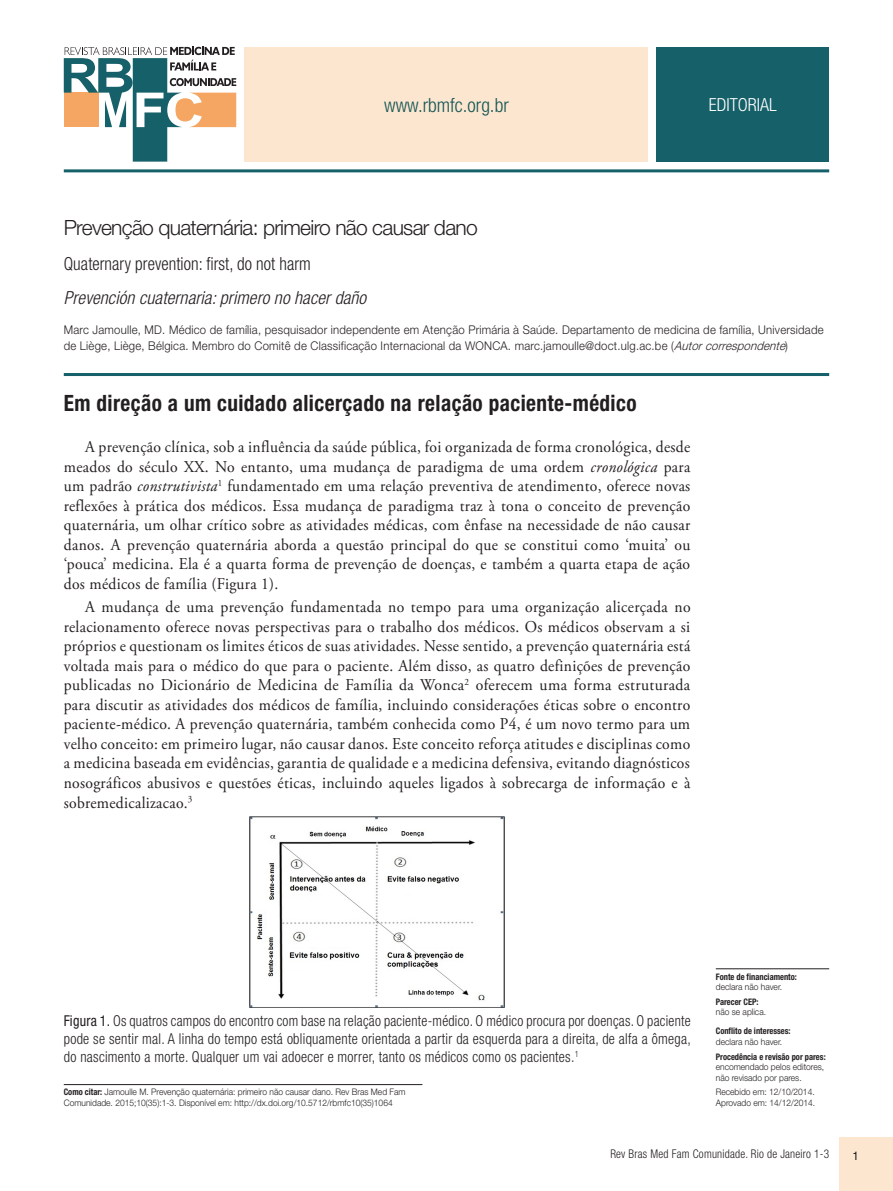
<style>
.page{position:relative;width:893px;height:1191px;background:#fff}
.page>*{position:absolute;margin:0;border:0;box-sizing:border-box;transform-origin:0 0}
.t1{font:700 condensed 22.5px "Helvetica Neue";letter-spacing:.02em;color:#231f20;scale:.94 1}
.t2{font:300 21px "Helvetica Neue";letter-spacing:-.035em;color:#231f20}
.t3{font:300 condensed 19.5px "Helvetica Neue";color:#156069}
.t4{font:italic 300 condensed 18px "Helvetica Neue";letter-spacing:.005em;color:#231f20}
.t5{font:300 condensed 18px "Helvetica Neue";letter-spacing:.005em;color:#231f20;scale:.94 1}
.t6{font:300 condensed 18px "Helvetica Neue";color:#fff}
.t7{font:16.5px/19.5px "Adobe Garamond Pro";letter-spacing:.02em;color:#231f20;text-align:justify;scale:.95 1}
.t8{font:16.5px/19.5px "Adobe Garamond Pro";letter-spacing:.02em;color:#231f20;text-align:justify;scale:.94 1}
.t9{font:300 condensed 15px/18px "Helvetica Neue";letter-spacing:.02em;color:#231f20;text-align:justify;scale:.93 1}
.t10{font:300 12px/16.5px "Helvetica Neue";letter-spacing:.02em;color:#231f20;scale:.94 1}
.t11{font:300 condensed 12px "Helvetica Neue";letter-spacing:.02em;color:#231f20;scale:.94 1}
.t12{font:12px "Helvetica";color:#231f20;scale:.94 1}
.t13{font:300 9px/10.5px "Helvetica Neue";color:#231f20;scale:.94 1}
.t14{font:700 condensed 9px "Helvetica Neue";color:#231f20;scale:.94 1}
.s1{font-style:italic}
.s2{font-weight:400}
.s3{font-weight:700;font-stretch:condensed}
</style>
<div class="page">
<svg style="left:64px;top:47px;width:172px;height:115px"></svg>
<div style="left:245px;top:47px;width:403px;height:115px;background:#fde6d0"></div>
<hr style="left:64px;top:169px;width:765px;height:3px;background:#156069">
<div style="left:840px;top:1137px;width:52px;height:54px;background:#fde6d0"></div>
<hr style="left:64px;top:1084px;width:358px;height:1px;background:#231f20">
<hr style="left:716px;top:968px;width:113px;height:1px;background:#231f20">
<div style="left:657px;top:47px;width:172px;height:115px;background:#156069"></div>
<hr style="left:64px;top:373px;width:765px;height:3px;background:#156069">
<img style="left:249px;top:816px;width:256px;height:192px">
<p class="t3" style="left:384px;top:94px;width:126px">www.rbmfc.org.br</p>
<p class="t6" style="left:709px;top:95px;width:69px">EDITORIAL</p>
<p class="t2" style="left:64px;top:215px;width:415px">Prevenção quaternária: primeiro não causar dano</p>
<p class="t5" style="left:64px;top:253px;width:264px">Quaternary prevention: first, do not harm</p>
<p class="t4" style="left:64px;top:287px;width:304px">Prevención cuaternaria: primero no hacer daño</p>
<p class="t10" style="left:64px;top:321px;width:810px">Marc Jamoulle, MD. Médico de família, pesquisador independente em Atenção Primária à Saúde. Departamento de medicina de família, Universidade de Liège, Liège, Bélgica. Membro do Comitê de Classificação Internacional da WONCA. marc.jamoulle@doct.ulg.ac.be (<span class="s1">Autorcorrespondente</span>)</p>
<h1 class="t1" style="left:64px;top:390px;width:611px">Em direção a um cuidado alicerçado na relação paciente-médico</h1>
<p class="t8" style="left:64px;top:438px;width:668px;text-indent:21px">A prevenção clínica, sob a influência da saúde pública, foi organizada de forma cronológica, desde meados do século XX. No entanto, uma mudança de paradigma de uma ordem <span class="s1">cronológica</span> para um padrão <span class="s1">construtivista</span><sup>1</sup> fundamentado em uma relação preventiva de atendimento, oferece novas reflexões à prática dos médicos. Essa mudança de paradigma traz à tona o conceito de prevenção quaternária, um olhar crítico sobre as atividades médicas, com ênfase na necessidade de não causar danos. A prevenção quaternária aborda a questão principal do que se constitui como ‘muita’ ou ‘pouca’ medicina. Ela é a quarta forma de prevenção de doenças, e também a quarta etapa de ação dos médicos de família (Figura 1).</p>
<p class="t7" style="left:64px;top:598px;width:661px;text-indent:21px">A mudança de uma prevenção fundamentada no tempo para uma organização alicerçada no relacionamento oferece novas perspectivas para o trabalho dos médicos. Os médicos observam a si próprios e questionam os limites éticos de suas atividades. Nesse sentido, a prevenção quaternária está voltada mais para o médico do que para o paciente. Além disso, as quatro definições de prevenção publicadas no Dicionário de Medicina de Família da Wonca<sup>2</sup> oferecem uma forma estruturada para discutir as atividades dos médicos de família, incluindo considerações éticas sobre o encontro paciente-médico. A prevenção quaternária, também conhecida como P4, é um novo termo para um velho conceito: em primeiro lugar, não causar danos. Este conceito reforça atitudes e disciplinas como a medicina baseada em evidências, garantia de qualidade e a medicina defensiva, evitando diagnósticos nosográficos abusivos e questões éticas, incluindo aqueles ligados à sobrecarga de informação e à sobremedicalizacao.<sup>3</sup></p>
<p class="t9" style="left:64px;top:1012px;width:676px"><span class="s2">Figura 1.</span> Os quatros campos do encontro com base na relação paciente-médico. O médico procura por doenças. O paciente pode se sentir mal. A linha do tempo está obliquamente orientada a partir da esquerda para a direita, de alfa a ômega, do nascimento a morte. Qualquer um vai adoecer e morrer, tanto os médicos como os pacientes.<sup>1</sup></p>
<p class="t13" style="left:64px;top:1086px;width:365px"><span class="s3">Como citar:</span> Jamoulle M. Prevenção quaternária: primeiro não causar dano. Rev Bras Med Fam<br>Comunidade. 2015;10(35):1-3. Disponível em: http://dx.doi.org/10.5712/rbmfc10(35)1064</p>
<p class="t14" style="left:716px;top:971px;width:88px">Fonte de financiamento:</p>
<p class="t13" style="left:716px;top:981px;width:72px">declara não haver.</p>
<p class="t14" style="left:716px;top:996px;width:47px">Parecer CEP:</p>
<p class="t13" style="left:716px;top:1006px;width:55px">não se aplica.</p>
<p class="t14" style="left:716px;top:1025px;width:81px">Conflito de interesses:</p>
<p class="t13" style="left:716px;top:1036px;width:72px">declara não haver.</p>
<p class="t14" style="left:716px;top:1051px;width:118px">Procedência e revisão por pares:</p>
<p class="t13" style="left:716px;top:1061px;width:117px">encomendado pelos editores, não revisado por pares.</p>
<p class="t13" style="left:716px;top:1086px;width:107px">Recebido em: 12/10/2014.<br>Aprovado em: 14/12/2014.</p>
<p class="t11" style="left:610px;top:1146px;width:234px">Rev Bras Med Fam Comunidade. Rio de Janeiro 1-3</p>
<p class="t12" style="left:853px;top:1148px;width:8px">1</p>
</div>
